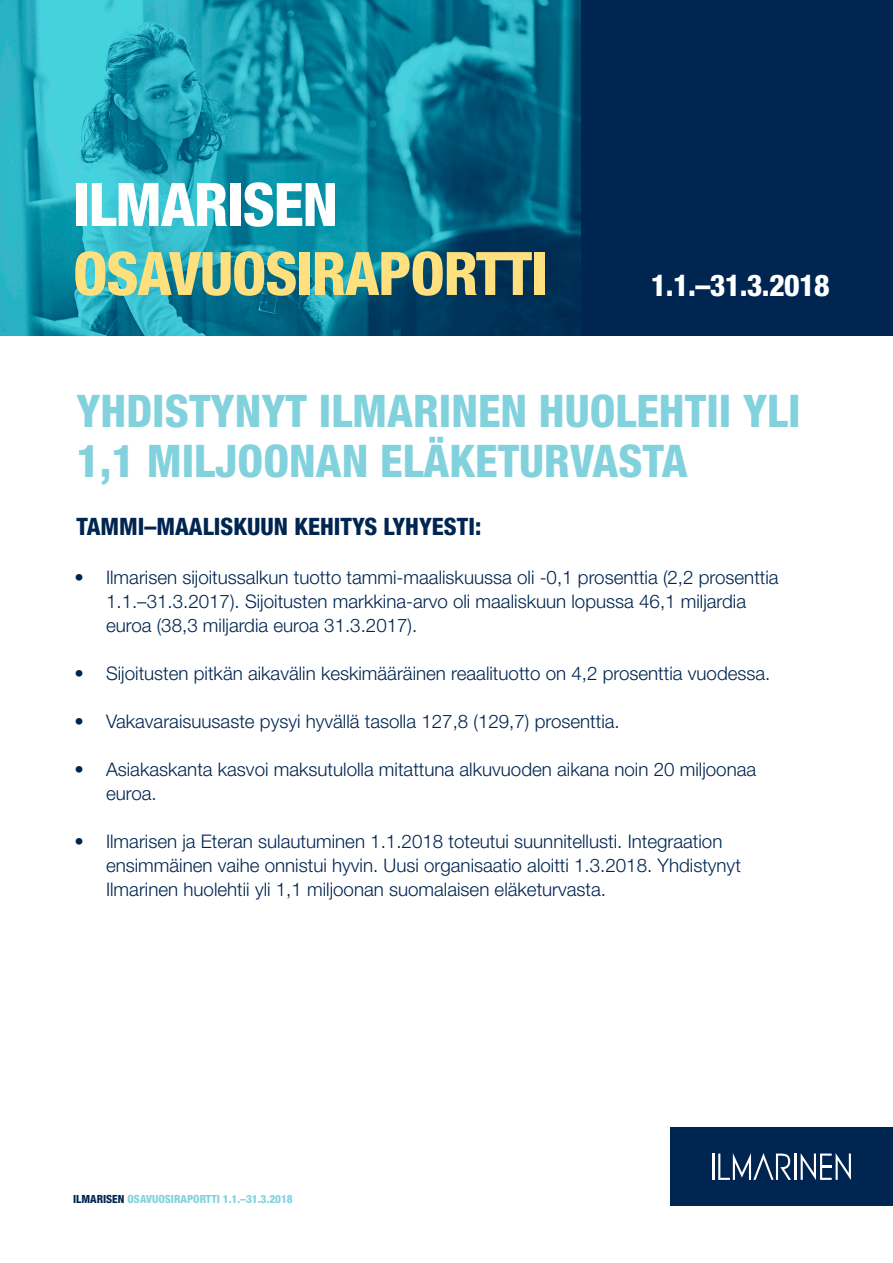
<style>
.page{position:relative;width:893px;height:1263px;background:#fff}
.page>*{position:absolute;margin:0;border:0;box-sizing:border-box;transform-origin:0 0}
.EsiteotsikkoNEGA{font:800 condensed 60px "Helvetica Neue LT";letter-spacing:-.02em;color:#ffe07f}
.EsiteotsikkoNEGA-2{font:800 condensed 60px "Helvetica Neue LT";letter-spacing:-.02em;color:#fff}
.Leipis{font:800 condensed 45px/49.5px "Helvetica Neue LT";color:#82d2de}
.EsiteotsikkoNEGA-3{font:800 condensed 30px "Helvetica Neue LT";letter-spacing:-.02em;color:#fff}
.Leipis-2{font:800 condensed 24px "Helvetica Neue LT";color:#002551}
.Leipis-3{font:300 18.75px/24px "Helvetica Neue LT";color:#002551}
.Leipis-4{font:800 condensed 11.25px "Helvetica Neue LT";color:#82d2de}
.s1{color:#002551}
</style>
<div class="page">
<div style="left:577px;top:0;width:316px;height:336px;background:#002551"></div>
<div style="left:670px;top:1127px;width:223px;height:79px;background:#002551"></div>
<hr style="left:712px;top:1153px;width:2px;height:27px;background:#fff">
<hr style="left:794px;top:1153px;width:2px;height:27px;background:#fff">
<svg style="left:801px;top:1153px;width:50px;height:27px"></svg>
<svg style="left:718px;top:1153px;width:73px;height:27px"></svg>
<img style="left:0;top:0;width:580px;height:336px">
<p class="EsiteotsikkoNEGA-2" style="left:73px;top:167px;width:266px">ILMARISEN</p>
<p class="EsiteotsikkoNEGA" style="left:73px;top:236px;width:476px">OSAVUOSIRAPORTTI</p>
<p class="EsiteotsikkoNEGA-3" style="left:651px;top:266px;width:180px">1.1.–31.3.2018</p>
<p class="Leipis" style="left:77px;top:386px;width:726px">YHDISTYNYT ILMARINEN HUOLEHTII YLI<br>1,1 MILJOONAN ELÄKETURVASTA</p>
<p class="Leipis-2" style="left:77px;top:512px;width:406px">TAMMI–MAALISKUUN KEHITYS LYHYESTI:</p>
<p class="Leipis-3" style="left:74px;top:564px;width:11px">•</p>
<p class="Leipis-3" style="left:74px;top:660px;width:11px">•</p>
<p class="Leipis-3" style="left:74px;top:708px;width:11px">•</p>
<p class="Leipis-3" style="left:74px;top:756px;width:11px">•</p>
<p class="Leipis-3" style="left:74px;top:828px;width:11px">•</p>
<p class="Leipis-3" style="left:106px;top:565px;width:674px">Ilmarisen sijoitussalkun tuotto tammi-maaliskuussa oli -0,1 prosenttia (2,2 prosenttia<br>1.1.–31.3.2017). Sijoitusten markkina-arvo oli maaliskuun lopussa 46,1 miljardia euroa (38,3 miljardia euroa 31.3.2017).</p>
<p class="Leipis-3" style="left:106px;top:661px;width:666px">Sijoitusten pitkän aikavälin keskimääräinen reaalituotto on 4,2 prosenttia vuodessa.</p>
<p class="Leipis-3" style="left:106px;top:709px;width:515px">Vakavaraisuusaste pysyi hyvällä tasolla 127,8 (129,7) prosenttia.</p>
<p class="Leipis-3" style="left:106px;top:757px;width:652px">Asiakaskanta kasvoi maksutulolla mitattuna alkuvuoden aikana noin 20 miljoonaa euroa.</p>
<p class="Leipis-3" style="left:106px;top:829px;width:636px">Ilmarisen ja Eteran sulautuminen 1.1.2018 toteutui suunnitellusti. Integraation ensimmäinen vaihe onnistui hyvin. Uusi organisaatio aloitti 1.3.2018. Yhdistynyt<br>Ilmarinen huolehtii yli 1,1 miljoonan suomalaisen eläketurvasta.</p>
<p class="Leipis-4" style="left:73px;top:1191px;width:221px"><span class="s1">ILMARISEN</span> OSAVUOSIRAPORTTI 1.1.–31.3.2018</p>
</div>
